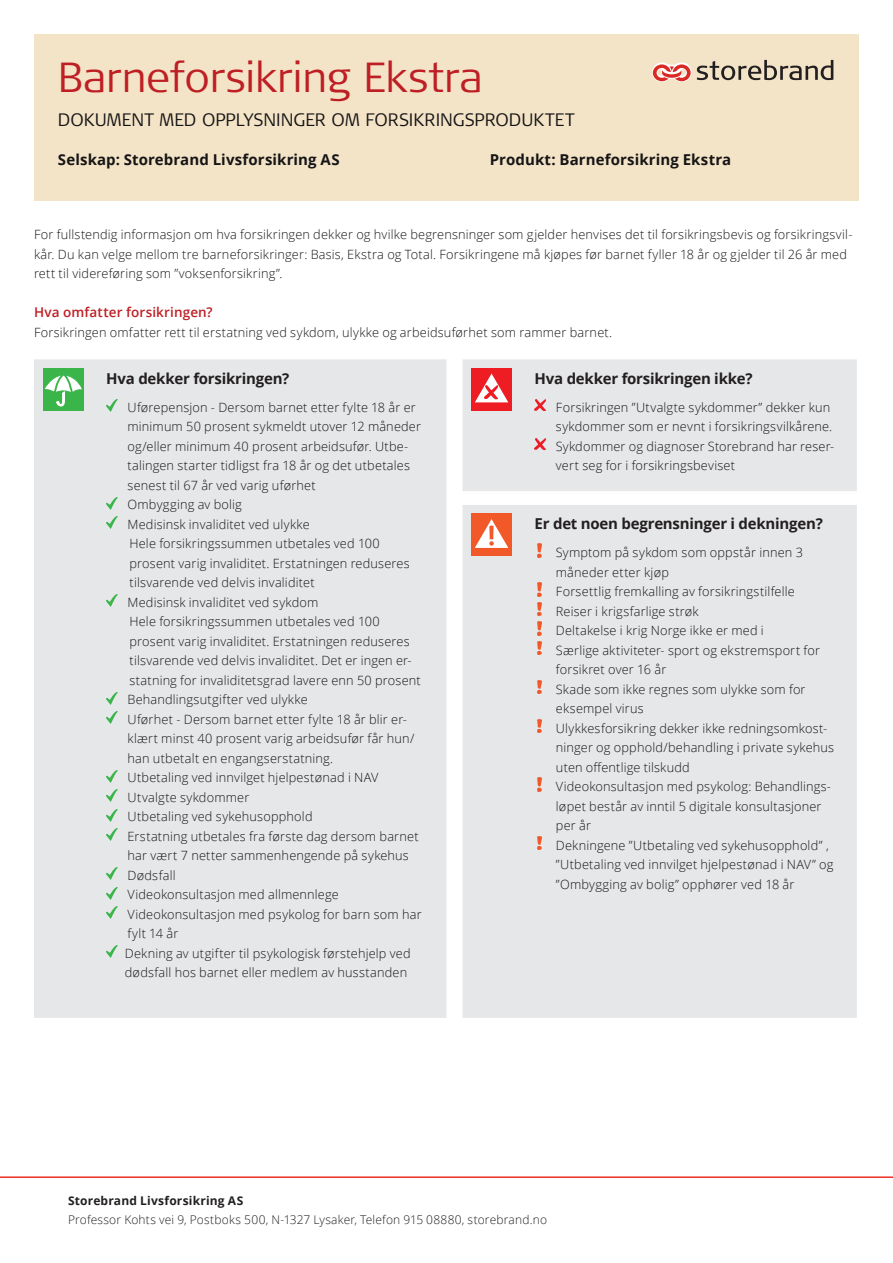
<style>
.page{position:relative;width:893px;height:1263px;background:#fff}
.page>*{position:absolute;margin:0;border:0;box-sizing:border-box;transform-origin:0 0}
.Hovedtittel_mørk_rød{font:300 42px "Signa Column";letter-spacing:-.005em;color:#be1f24}
.Ingress_Sitat_-_16_2{font:300 18px "Signa Column";color:#161516}
.Overskrifter_IPID_bo{font:700 15px "Open Sans";letter-spacing:-.015em;color:#231f20}
.Brødtekst_8_5_13{font:700 15px "Open Sans";letter-spacing:.005em;color:#161516}
.Brødtekst_8_5_13-2{font:600 13.5px "Open Sans";letter-spacing:.01em;color:#be1f24}
.Brødtekst_8_5_13-3{font:300 12.75px/19.5px "Open Sans";letter-spacing:.015em;color:#161516}
.t1{font:300 12px "Open Sans";letter-spacing:.015em;color:#231f20}
.t2{font:700 12px "Open Sans";letter-spacing:.015em;color:#231f20}
</style>
<div class="page">
<hr style="left:0;top:1176px;width:893px;height:2px;background:#ee2e22">
<div style="left:34px;top:34px;width:825px;height:167px;background:#f4e4c7"></div>
<div style="left:34px;top:359px;width:823px;height:132px;background:#e6e7e9"></div>
<div style="left:34px;top:491px;width:823px;height:527px;background:#e6e7e9"></div>
<div style="left:43px;top:368px;width:41px;height:42px;background:#3ab54a"></div>
<svg style="left:45px;top:371px;width:37px;height:35px"></svg>
<svg style="left:106px;top:400px;width:11px;height:12px"></svg>
<svg style="left:106px;top:497px;width:11px;height:12px"></svg>
<svg style="left:106px;top:517px;width:11px;height:12px"></svg>
<svg style="left:106px;top:595px;width:11px;height:12px"></svg>
<svg style="left:106px;top:692px;width:11px;height:12px"></svg>
<svg style="left:106px;top:712px;width:11px;height:12px"></svg>
<svg style="left:106px;top:770px;width:11px;height:12px"></svg>
<svg style="left:106px;top:790px;width:11px;height:12px"></svg>
<svg style="left:106px;top:809px;width:11px;height:12px"></svg>
<svg style="left:106px;top:829px;width:11px;height:12px"></svg>
<svg style="left:106px;top:868px;width:11px;height:12px"></svg>
<svg style="left:106px;top:887px;width:11px;height:12px"></svg>
<svg style="left:106px;top:907px;width:11px;height:12px"></svg>
<svg style="left:106px;top:946px;width:11px;height:12px"></svg>
<div style="left:471px;top:368px;width:41px;height:42px;background:#ee1d23"></div>
<svg style="left:475px;top:374px;width:33px;height:28px"></svg>
<svg style="left:535px;top:400px;width:10px;height:10px"></svg>
<svg style="left:535px;top:439px;width:10px;height:10px"></svg>
<div style="left:471px;top:513px;width:41px;height:43px;background:#f15929"></div>
<svg style="left:475px;top:519px;width:33px;height:29px"></svg>
<svg style="left:538px;top:544px;width:3px;height:13px"></svg>
<svg style="left:538px;top:583px;width:3px;height:13px"></svg>
<svg style="left:538px;top:602px;width:3px;height:13px"></svg>
<svg style="left:538px;top:622px;width:3px;height:13px"></svg>
<svg style="left:538px;top:641px;width:3px;height:13px"></svg>
<svg style="left:538px;top:680px;width:3px;height:13px"></svg>
<svg style="left:538px;top:719px;width:3px;height:13px"></svg>
<svg style="left:538px;top:778px;width:3px;height:13px"></svg>
<svg style="left:538px;top:836px;width:3px;height:13px"></svg>
<svg style="left:652px;top:62px;width:39px;height:20px"></svg>
<svg style="left:697px;top:60px;width:136px;height:20px"></svg>
<p class="Hovedtittel_mørk_rød" style="left:58px;top:54px;width:427px">Barneforsikring Ekstra</p>
<p class="Ingress_Sitat_-_16_2" style="left:58px;top:110px;width:518px">DOKUMENT MED OPPLYSNINGER OM FORSIKRINGSPRODUKTET</p>
<p class="Brødtekst_8_5_13" style="left:58px;top:149px;width:283px">Selskap: Storebrand Livsforsikring AS</p>
<p class="Brødtekst_8_5_13" style="left:490px;top:149px;width:243px">Produkt: Barneforsikring Ekstra</p>
<p class="Brødtekst_8_5_13-3" style="left:34px;top:225px;width:820px">For fullstendig informasjon om hva forsikringen dekker og hvilke begrensninger som gjelder henvises det til forsikringsbevis og forsikringsvil&shy;kår. Du kan velge mellom tre barneforsikringer: Basis, Ekstra og Total. Forsikringene må kjøpes før barnet fyller 18 år og gjelder til 26 år med rett til videreføring som ”voksenforsikring”.</p>
<p class="Brødtekst_8_5_13-2" style="left:34px;top:303px;width:180px">Hva omfatter forsikringen?</p>
<p class="Brødtekst_8_5_13-3" style="left:34px;top:322px;width:580px">Forsikringen omfatter rett til erstatning ved sykdom, ulykke og arbeidsuførhet som rammer barnet.</p>
<p class="Overskrifter_IPID_bo" style="left:106px;top:367px;width:185px">Hva dekker forsikringen?</p>
<p class="Brødtekst_8_5_13-3" style="left:128px;top:397px;width:295px">Uførepensjon - Dersom barnet etter fylte 18 år er minimum 50 prosent sykmeldt utover 12 måneder og/eller minimum 40 prosent arbeidsufør. Utbe&shy;talingen starter tidligst fra 18 år og det utbetales senest til 67 år ved varig uførhet</p>
<p class="Brødtekst_8_5_13-3" style="left:128px;top:494px;width:116px">Ombygging av bolig</p>
<p class="Brødtekst_8_5_13-3" style="left:128px;top:514px;width:184px">Medisinsk invaliditet ved ulykke</p>
<p class="Brødtekst_8_5_13-3" style="left:129px;top:533px;width:282px">Hele forsikringssummen utbetales ved 100 prosent varig invaliditet. Erstatningen reduseres tilsvarende ved delvis invaliditet</p>
<p class="Brødtekst_8_5_13-3" style="left:128px;top:592px;width:192px">Medisinsk invaliditet ved sykdom</p>
<p class="Brødtekst_8_5_13-3" style="left:129px;top:611px;width:293px">Hele forsikringssummen utbetales ved 100 prosent varig invaliditet. Erstatningen reduseres tilsvarende ved delvis invaliditet. Det er ingen er&shy;statning for invaliditetsgrad lavere enn 50 prosent</p>
<p class="Brødtekst_8_5_13-3" style="left:128px;top:689px;width:182px">Behandlingsutgifter ved ulykke</p>
<p class="Brødtekst_8_5_13-3" style="left:128px;top:709px;width:288px">Uførhet - Dersom barnet etter fylte 18 år blir er&shy;klært minst 40 prosent varig arbeidsufør får hun/ han utbetalt en engangserstatning.</p>
<p class="Brødtekst_8_5_13-3" style="left:128px;top:767px;width:253px">Utbetaling ved innvilget hjelpestønad i NAV</p>
<p class="Brødtekst_8_5_13-3" style="left:128px;top:787px;width:123px">Utvalgte sykdommer</p>
<p class="Brødtekst_8_5_13-3" style="left:128px;top:806px;width:293px">Utbetaling ved sykehusopphold<br>Erstatning utbetales fra første dag dersom barnet har vært 7 netter sammenhengende på sykehus</p>
<p class="Brødtekst_8_5_13-3" style="left:128px;top:865px;width:49px">Dødsfall</p>
<p class="Brødtekst_8_5_13-3" style="left:128px;top:884px;width:213px">Videokonsultasjon med allmennlege</p>
<p class="Brødtekst_8_5_13-3" style="left:128px;top:904px;width:296px">Videokonsultasjon med psykolog for barn som har fylt 14 år</p>
<p class="Brødtekst_8_5_13-3" style="left:125px;top:943px;width:287px">Dekning av utgifter til psykologisk førstehjelp ved dødsfall hos barnet eller medlem av husstanden</p>
<p class="Overskrifter_IPID_bo" style="left:535px;top:367px;width:219px">Hva dekker forsikringen ikke?</p>
<p class="Brødtekst_8_5_13-3" style="left:556px;top:397px;width:278px">Forsikringen ”Utvalgte sykdommer” dekker kun sykdommer som er nevnt i forsikringsvilkårene.</p>
<p class="Brødtekst_8_5_13-3" style="left:556px;top:436px;width:280px">Sykdommer og diagnoser Storebrand har reser&shy;vert seg for i forsikringsbeviset</p>
<p class="Overskrifter_IPID_bo" style="left:535px;top:513px;width:290px">Er det noen begrensninger i dekningen?</p>
<p class="Brødtekst_8_5_13-3" style="left:556px;top:542px;width:249px">Symptom på sykdom som oppstår innen 3 måneder etter kjøp</p>
<p class="Brødtekst_8_5_13-3" style="left:556px;top:581px;width:240px">Forsettlig fremkalling av forsikringstilfelle</p>
<p class="Brødtekst_8_5_13-3" style="left:556px;top:601px;width:144px">Reiser i krigsfarlige strøk</p>
<p class="Brødtekst_8_5_13-3" style="left:556px;top:620px;width:209px">Deltakelse i krig Norge ikke er med i</p>
<p class="Brødtekst_8_5_13-3" style="left:556px;top:640px;width:266px">Særlige aktiviteter- sport og ekstremsport for forsikret over 16 år</p>
<p class="Brødtekst_8_5_13-3" style="left:556px;top:679px;width:251px">Skade som ikke regnes som ulykke som for eksempel virus</p>
<p class="Brødtekst_8_5_13-3" style="left:556px;top:718px;width:280px">Ulykkesforsikring dekker ikke redningsomkost&shy;ninger og opphold/behandling i private sykehus uten offentlige tilskudd</p>
<p class="Brødtekst_8_5_13-3" style="left:556px;top:776px;width:277px">Videokonsultasjon med psykolog: Behandlings&shy;løpet består av inntil 5 digitale konsultasjoner per år</p>
<p class="Brødtekst_8_5_13-3" style="left:556px;top:835px;width:279px">Dekningene ”Utbetaling ved sykehusopphold” , ”Utbetaling ved innvilget hjelpestønad i NAV” og ”Ombygging av bolig” opphører ved 18 år</p>
<p class="t2" style="left:68px;top:1192px;width:177px">Storebrand Livsforsikring AS</p>
<p class="t1" style="left:68px;top:1211px;width:481px">Professor Kohts vei 9, Postboks 500, N-1327 Lysaker, Telefon 915 08880, storebrand.no</p>
</div>
